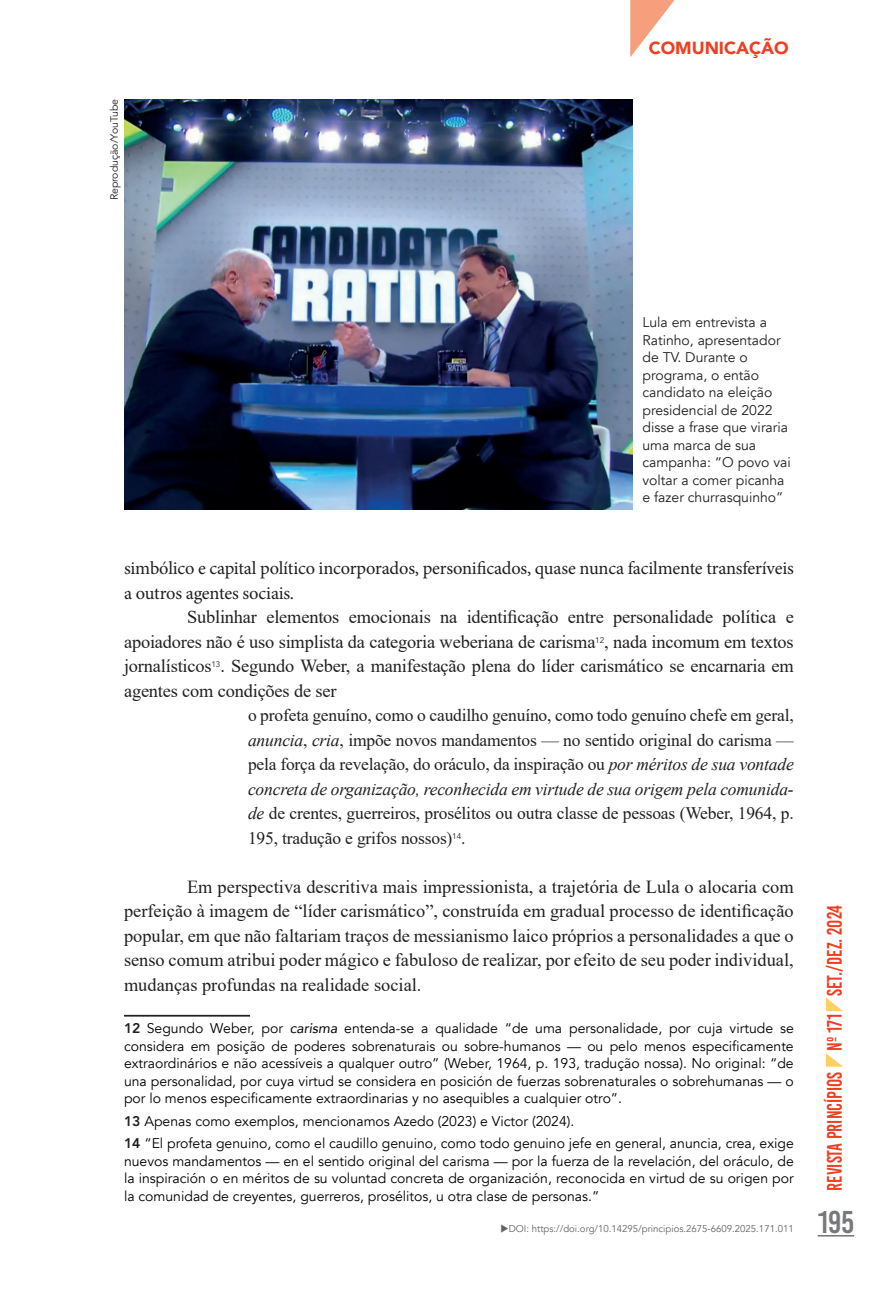
<style>
.page{position:relative;width:893px;height:1290px;background:#fff}
.page>*{position:absolute;margin:0;border:0;box-sizing:border-box;transform-origin:0 0}
.t1{font:31.5px "Bebas Kai";color:#76787b}
.t2{font:21px "Bebas Kai";color:#ef3e22;scale:.9 1}
.t3{font:18.38px/24.5px "Times New Roman";letter-spacing:-.01em;color:#231f20}
.t4{font:18.38px/24.5px "Minion Pro";letter-spacing:-.01em;color:#231f20}
.t5{font:17.5px/24.5px "Times New Roman";letter-spacing:-.01em;color:#231f20;text-align:justify}
.t6{font:900 17.5px "Avenir";color:#ef3e22}
.t7{font:14px/17.5px "Avenir";color:#000001;text-align:justify}
.t8{font:14px/17.5px "Avenir";color:#231f20}
.t9{font:10.5px "Avenir";color:#231f20}
.t10{font:9.8px "Avenir";color:#636366}
.t11{font:8.22px "Avenir";color:#231f20}
.s1{font-style:italic}
.s2{font-weight:800;color:#231f20}
</style>
<div class="page">
<hr style="left:818px;top:1235px;width:36px;height:1px;background:#76787b">
<svg style="left:826px;top:1053px;width:17px;height:14px"></svg>
<svg style="left:826px;top:998px;width:17px;height:13px"></svg>
<svg style="left:630px;top:0;width:45px;height:57px"></svg>
<img style="left:124px;top:100px;width:508px;height:410px">
<hr style="left:124px;top:1015px;width:126px;height:1px;background:#231f20">
<p class="t9" style="left:108px;top:200px;width:103px;rotate:-90deg">Reprodução/YouTube</p>
<p class="t6" style="left:649px;top:33px;width:141px">COMUNICAÇÃO</p>
<p class="t8" style="left:642px;top:314px;width:150px">Lula em entrevista a<br>Ratinho, apresentador de TV. Durante o programa, o então candidato na eleição presidencial de 2022 disse a frase que viraria uma marca de sua campanha: “O povo vai voltar a comer picanha e fazer churrasquinho”</p>
<h3 class="t4" style="left:124px;top:556px;width:671px">simbólico e capital político incorporados, personificados, quase nunca facilmente transferíveis a outros agentes sociais.</h3>
<h3 class="t3" style="left:124px;top:604px;width:671px;text-indent:63px">Sublinhar elementos emocionais na identificação entre personalidade política e apoiadores não é uso simplista da categoria weberiana de carisma</h3>
<p class="t11" style="left:595px;top:635px;width:10px">12</p>
<h3 class="t3" style="left:604px;top:628px;width:191px">, nada incomum em textos</h3>
<h3 class="t3" style="left:124px;top:653px;width:89px">jornalísticos</h3>
<p class="t11" style="left:211px;top:660px;width:10px">13</p>
<h3 class="t3" style="left:124px;top:653px;width:671px;text-indent:96px">. Segundo Weber, a manifestação plena do líder carismático se encarnaria em agentes com condições de ser</h3>
<p class="t5" style="left:248px;top:702px;width:547px">o profeta genuíno, como o caudilho genuíno, como todo genuíno chefe em geral, <span class="s1">anuncia</span>, <span class="s1">cria</span>, impõe novos mandamentos — no sentido original do carisma — pela força da revelação, do oráculo, da inspiração ou <span class="s1">por méritos de sua vontade concreta de organização, reconhecida em virtude de sua origem pela comunida&shy;de</span> de crentes, guerreiros, prosélitos ou outra classe de pessoas (Weber, 1964, p.<br>195, tradução e grifos nossos)<sup>14</sup>.</p>
<p class="t3" style="left:124px;top:873px;width:671px;text-align:justify;text-indent:63px">Em perspectiva descritiva mais impressionista, a trajetória de Lula o alocaria com perfeição à imagem de “líder carismático”, construída em gradual processo de identificação popular, em que não faltariam traços de messianismo laico próprios a personalidades a que o senso comum atribui poder mágico e fabuloso de realizar, por efeito de seu poder individual, mudanças profundas na realidade social.</p>
<p class="t7" style="left:124px;top:1020px;width:671px"><span class="s2">12</span> Segundo Weber, por <span class="s1">carisma</span> entenda-se a qualidade “de uma personalidade, por cuja virtude se considera em posição de poderes sobrenaturais ou sobre-humanos — ou pelo menos especificamente extraordinários e não acessíveis a qualquer outro” (Weber, 1964, p. 193, tradução nossa). No original: “de una personalidad, por cuya virtud se considera en posición de fuerzas sobrenaturales o sobrehumanas — o por lo menos especificamente extraordinarias y no asequibles a cualquier otro”.</p>
<p class="t7" style="left:124px;top:1110px;width:671px;line-height:22.4px"><span class="s2">13</span> Apenas como exemplos, mencionamos Azedo (2023) e Victor (2024).<br><span class="s2">14</span> “El profeta genuino, como el caudillo genuino, como todo genuino jefe en general, anuncia, crea, exige</p>
<p class="t7" style="left:124px;top:1152px;width:671px">nuevos mandamentos — en el sentido original del carisma — por la fuerza de la revelación, del oráculo, de la inspiración o en méritos de su voluntad concreta de organización, reconocida en virtud de su origen por la comunidad de creyentes, guerreros, prosélitos, u otra clase de personas.”</p>
<p class="t10" style="left:500px;top:1223px;width:295px">◆DOI: https://doi.org/10.14295/principios.2675-6609.2025.171.011</p>
<h2 class="t2" style="left:823px;top:1191px;width:319px;rotate:-90deg">Revista Princípios nº 171 set./dez. 2024</h2>
<h1 class="t1" style="left:818px;top:1205px;width:38px">195</h1>
</div>
